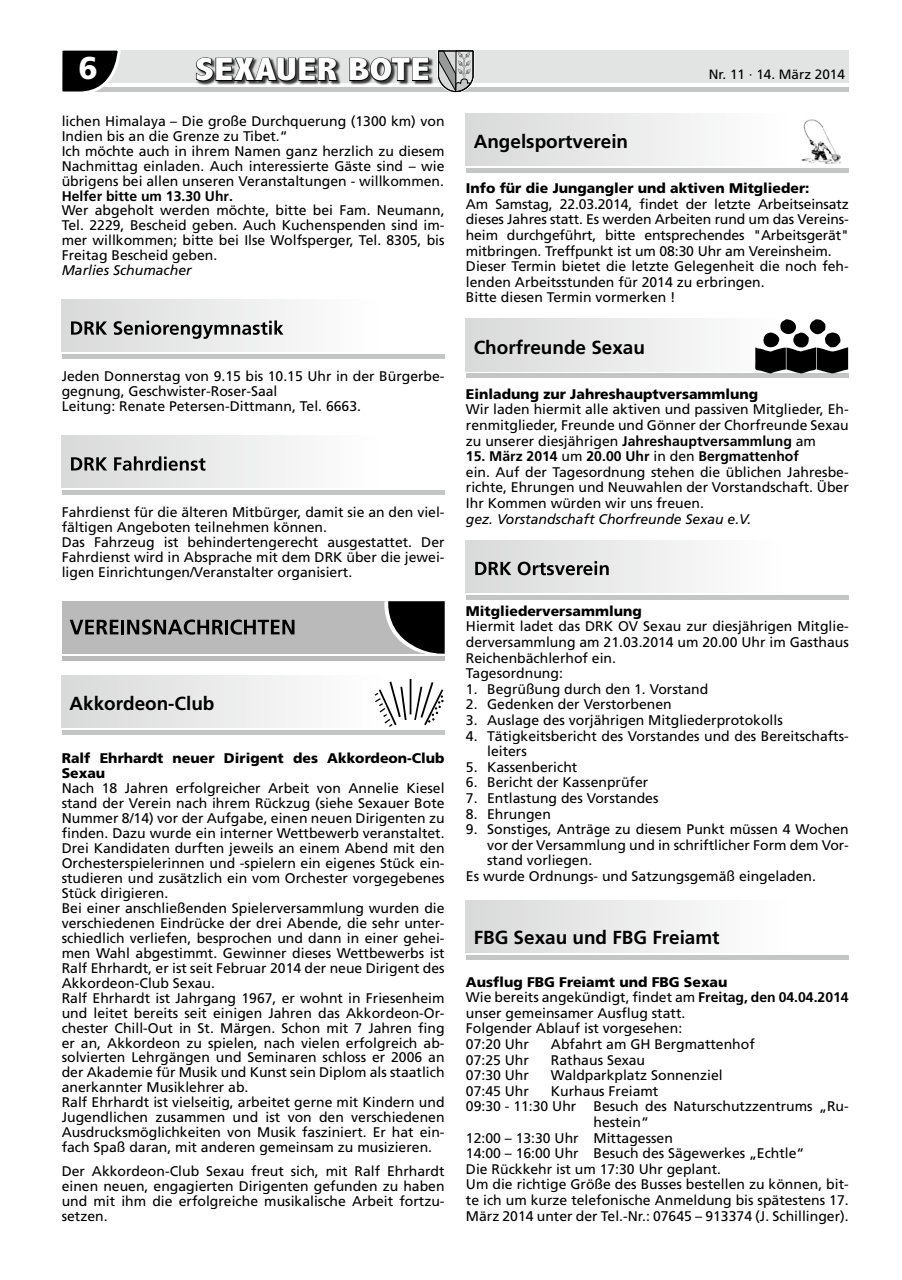
<style>
.page{position:relative;width:902px;height:1280px;background:#fff}
.page>*{position:absolute;margin:0;border:0;box-sizing:border-box;transform-origin:0 0}
.t1{font:800 condensed 32.25px "Abadi";letter-spacing:.01em;color:#fff;scale:1.26 1}
.t2{font:900 31.5px "Frutiger";color:#fff}
.t3{font:700 18.9px "Frutiger";color:#000}
.t4{font:13.95px/15px "Frutiger";color:#000}
.t5{font:900 13.95px/15px "Frutiger";color:#000}
.t6{font:italic 13.95px "Frutiger";color:#000}
.t7{font:700 13.95px "Frutiger";color:#000}
.t8{font:13.5px "Frutiger";color:#000}
.s1{font-weight:700}
.s2{font-weight:900}
</style>
<div class="page">
<hr style="left:62px;top:87px;width:786px;height:4px;background:#c4c5c5">
<div style="left:62px;top:51px;width:786px;height:32px;background:#e2e3e3"></div>
<svg style="left:62px;top:50px;width:60px;height:42px"></svg>
<svg style="left:437px;top:50px;width:37px;height:43px"></svg>
<div style="left:196px;top:57px;width:237px;height:28px;background:#000;opacity:.75"></div>
<svg style="left:195px;top:57px;width:143px;height:25px;background:#535353"></svg>
<svg style="left:348px;top:57px;width:81px;height:25px;background:#565656"></svg>
<div style="left:62px;top:300px;width:382px;height:52px;background:linear-gradient(to right,#dadbdb,#fff)"></div>
<hr style="left:62px;top:355px;width:382px;height:4px;background:#c4c5c5">
<svg style="left:71px;top:321px;width:36px;height:14px"></svg>
<svg style="left:114px;top:320px;width:169px;height:19px;background:#a5a6a6"></svg>
<div style="left:62px;top:435px;width:382px;height:53px;background:linear-gradient(to right,#dadbdb,#fff)"></div>
<hr style="left:62px;top:490px;width:382px;height:4px;background:#c4c5c5">
<svg style="left:71px;top:457px;width:36px;height:13px"></svg>
<svg style="left:114px;top:456px;width:91px;height:15px"></svg>
<div style="left:62px;top:601px;width:382px;height:52px;background:#bababb"></div>
<hr style="left:62px;top:656px;width:382px;height:4px;background:#bababb">
<svg style="left:70px;top:620px;width:48px;height:14px"></svg>
<hr style="left:121px;top:620px;width:3px;height:14px;background:#000">
<svg style="left:127px;top:619px;width:96px;height:16px"></svg>
<hr style="left:225px;top:620px;width:3px;height:14px;background:#000">
<svg style="left:230px;top:619px;width:64px;height:16px"></svg>
<svg style="left:381px;top:601px;width:63px;height:53px"></svg>
<div style="left:62px;top:675px;width:382px;height:52px;background:linear-gradient(to right,#dadada,#fff)"></div>
<hr style="left:62px;top:730px;width:382px;height:4px;background:#c4c5c5">
<svg style="left:374px;top:679px;width:69px;height:48px"></svg>
<div style="left:466px;top:113px;width:382px;height:52px;background:linear-gradient(to right,#dadada,#fff)"></div>
<hr style="left:466px;top:168px;width:382px;height:4px;background:#c4c5c5">
<img style="left:800px;top:118px;width:43px;height:46px">
<svg style="left:466px;top:319px;width:234px;height:52px"></svg>
<hr style="left:466px;top:374px;width:382px;height:4px;background:#c4c5c5">
<svg style="left:754px;top:319px;width:94px;height:55px"></svg>
<div style="left:466px;top:540px;width:382px;height:52px;background:linear-gradient(to right,#dadada,#fff)"></div>
<hr style="left:466px;top:595px;width:382px;height:4px;background:#c4c5c5">
<svg style="left:475px;top:562px;width:36px;height:13px"></svg>
<svg style="left:517px;top:561px;width:91px;height:14px"></svg>
<div style="left:466px;top:900px;width:382px;height:52px;background:linear-gradient(to right,#dadada,#fff)"></div>
<hr style="left:466px;top:955px;width:382px;height:4px;background:#c4c5c5">
<h2 class="t2" style="left:79px;top:49px;width:21px">6</h2>
<h1 class="t1" style="left:195px;top:52px;width:188px">SEXAUER BOTE</h1>
<p class="t8" style="left:708px;top:66px;width:138px">Nr. 11 · 14. März 2014</p>
<p class="t4" style="left:62px;top:113px;width:384px">lichen Himalaya – Die große Durchquerung (1300 km) von Indien bis an die Grenze zu Tibet.“<br>Ich möchte auch in ihrem Namen ganz herzlich zu diesem Nachmittag einladen. Auch interessierte Gäste sind – wie übrigens bei allen unseren Veranstaltungen - willkommen.</p>
<p class="t7" style="left:62px;top:187px;width:173px">Helfer bitte um 13.30 Uhr.</p>
<p class="t4" style="left:62px;top:203px;width:384px;text-align:justify">Wer abgeholt werden möchte, bitte bei Fam. Neumann, Tel. 2229, Bescheid geben. Auch Kuchenspenden sind im&shy;mer willkommen; bitte bei Ilse Wolfsperger, Tel. 8305, bis Freitag Bescheid geben.</p>
<p class="t6" style="left:62px;top:262px;width:131px">Marlies Schumacher</p>
<h3 class="t3" style="left:473px;top:130px;width:156px">Angelsportverein</h3>
<p class="t5" style="left:466px;top:181px;width:345px">Info für die Jungangler und aktiven Mitglieder:</p>
<p class="t4" style="left:466px;top:196px;width:384px;line-height:15.6px">Am Samstag, 22.03.2014, findet der letzte Arbeitseinsatz dieses Jahres statt. Es werden Arbeiten rund um das Vereins&shy;heim durchgeführt, bitte entsprechendes "Arbeitsgerät" mitbringen. Treffpunkt ist um 08:30 Uhr am Vereinsheim.<br>Dieser Termin bietet die letzte Gelegenheit die noch feh&shy;lenden Arbeitsstunden für 2014 zu erbringen.<br>Bitte diesen Termin vormerken !</p>
<h3 class="t3" style="left:473px;top:336px;width:173px">Chorfreunde Sexau</h3>
<p class="t5" style="left:466px;top:386px;width:294px">Einladung zur Jahreshauptversammlung</p>
<p class="t4" style="left:466px;top:402px;width:384px;line-height:15.6px;text-align:justify">Wir laden hiermit alle aktiven und passiven Mitglieder, Eh&shy;renmitglieder, Freunde und Gönner der Chorfreunde Sexau zu unserer diesjährigen <span class="s1">Jahreshauptversammlung</span> am</p>
<p class="t4" style="left:466px;top:448px;width:384px;line-height:15.6px"><span class="s1">15. März 2014</span> um <span class="s1">20.00 Uhr</span> in den <span class="s1">Bergmattenhof<br></span>ein. Auf der Tagesordnung stehen die üblichen Jahresbe&shy;richte, Ehrungen und Neuwahlen der Vorstandschaft. Über Ihr Kommen würden wir uns freuen.</p>
<p class="t6" style="left:466px;top:511px;width:287px">gez. Vorstandschaft Chorfreunde Sexau e.V.</p>
<p class="t4" style="left:62px;top:369px;width:384px">Jeden Donnerstag von 9.15 bis 10.15 Uhr in der Bürgerbe&shy;gegnung, Geschwister-Roser-Saal<br>Leitung: Renate Petersen-Dittmann, Tel. 6663.</p>
<p class="t4" style="left:62px;top:505px;width:384px">Fahrdienst für die älteren Mitbürger, damit sie an den viel&shy;fältigen Angeboten teilnehmen können.<br>Das Fahrzeug ist behindertengerecht ausgestattet. Der Fahrdienst wird in Absprache mit dem DRK über die jewei&shy;ligen Einrichtungen/Veranstalter organisiert.</p>
<h3 class="t3" style="left:69px;top:692px;width:146px">Akkordeon-Club</h3>
<p class="t5" style="left:62px;top:751px;width:384px">Ralf Ehrhardt neuer Dirigent des Akkordeon-Club<br>Sexau</p>
<p class="t4" style="left:62px;top:781px;width:384px">Nach 18 Jahren erfolgreicher Arbeit von Annelie Kiesel stand der Verein nach ihrem Rückzug (siehe Sexauer Bote Nummer 8/14) vor der Aufgabe, einen neuen Dirigenten zu finden. Dazu wurde ein interner Wettbewerb veranstaltet.<br>Drei Kandidaten durften jeweils an einem Abend mit den Orchesterspielerinnen und -spielern ein eigenes Stück ein&shy;studieren und zusätzlich ein vom Orchester vorgegebenes Stück dirigieren.<br>Bei einer anschließenden Spielerversammlung wurden die verschiedenen Eindrücke der drei Abende, die sehr unter&shy;schiedlich verliefen, besprochen und dann in einer gehei&shy;men Wahl abgestimmt. Gewinner dieses Wettbewerbs ist Ralf Ehrhardt, er ist seit Februar 2014 der neue Dirigent des Akkordeon-Club Sexau.<br>Ralf Ehrhardt ist Jahrgang 1967, er wohnt in Friesenheim und leitet bereits seit einigen Jahren das Akkordeon-Or&shy;chester Chill-Out in St. Märgen. Schon mit 7 Jahren fing er an, Akkordeon zu spielen, nach vielen erfolgreich ab&shy;solvierten Lehrgängen und Seminaren schloss er 2006 an der Akademie für Musik und Kunst sein Diplom als staatlich anerkannter Musiklehrer ab.<br>Ralf Ehrhardt ist vielseitig, arbeitet gerne mit Kindern und Jugendlichen zusammen und ist von den verschiedenen Ausdrucksmöglichkeiten von Musik fasziniert. Er hat ein&shy;fach Spaß daran, mit anderen gemeinsam zu musizieren.</p>
<p class="t4" style="left:62px;top:1163px;width:384px;text-align:justify">Der Akkordeon-Club Sexau freut sich, mit Ralf Ehrhardt einen neuen, engagierten Dirigenten gefunden zu haben und mit ihm die erfolgreiche musikalische Arbeit fortzu&shy;setzen.</p>
<p class="t5" style="left:466px;top:603px;width:177px">Mitgliederversammlung</p>
<p class="t4" style="left:466px;top:619px;width:384px;line-height:15.6px">Hiermit ladet das DRK OV Sexau zur diesjährigen Mitglie&shy;derversammlung am 21.03.2014 um 20.00 Uhr im Gasthaus Reichenbächlerhof ein.<br>Tagesordnung:</p>
<p class="t4" style="left:466px;top:681px;width:244px">1. Begrüßung durch den 1. Vorstand</p>
<p class="t4" style="left:466px;top:697px;width:207px">2. Gedenken der Verstorbenen</p>
<p class="t4" style="left:466px;top:712px;width:318px">3. Auslage des vorjährigen Mitgliederprotokolls</p>
<p class="t4" style="left:487px;top:728px;width:363px;line-height:15.6px;text-indent:-21px">4. Tätigkeitsbericht des Vorstandes und des Bereitschafts&shy;leiters</p>
<p class="t4" style="left:466px;top:759px;width:113px">5. Kassenbericht</p>
<p class="t4" style="left:466px;top:775px;width:184px">6. Bericht der Kassenprüfer</p>
<p class="t4" style="left:466px;top:790px;width:194px">7. Entlastung des Vorstandes</p>
<p class="t4" style="left:466px;top:806px;width:87px">8. Ehrungen</p>
<p class="t4" style="left:466px;top:822px;width:384px">9. Sonstiges, Anträge zu diesem Punkt müssen 4 Wochen</p>
<p class="t4" style="left:487px;top:837px;width:363px">vor der Versammlung und in schriftlicher Form dem Vor-</p>
<p class="t4" style="left:487px;top:853px;width:106px">stand vorliegen.</p>
<p class="t4" style="left:466px;top:868px;width:351px">Es wurde Ordnungs- und Satzungsgemäß eingeladen.</p>
<h3 class="t3" style="left:473px;top:926px;width:247px">FBG Sexau und FBG Freiamt</h3>
<p class="t4" style="left:466px;top:974px;width:384px;line-height:15.6px"><span class="s2">Ausflug FBG Freiamt und FBG Sexau<br></span>Wie bereits angekündigt, findet am <span class="s1">Freitag, den 04.04.2014 </span>unser gemeinsamer Ausflug statt.<br>Folgender Ablauf ist vorgesehen:<br>07:20 Uhr</p>
<p class="t4" style="left:551px;top:1036px;width:205px">Abfahrt am GH Bergmattenhof</p>
<p class="t4" style="left:466px;top:1052px;width:65px">07:25 Uhr</p>
<p class="t4" style="left:551px;top:1052px;width:96px">Rathaus Sexau</p>
<p class="t4" style="left:466px;top:1068px;width:65px">07:30 Uhr</p>
<p class="t4" style="left:551px;top:1068px;width:173px">Waldparkplatz Sonnenziel</p>
<p class="t4" style="left:466px;top:1083px;width:65px">07:45 Uhr</p>
<p class="t4" style="left:551px;top:1083px;width:109px">Kurhaus Freiamt</p>
<p class="t4" style="left:466px;top:1099px;width:384px">09:30 - 11:30 Uhr Besuch des Naturschutzzentrums „Ru-</p>
<p class="t4" style="left:593px;top:1114px;width:57px">hestein“</p>
<p class="t4" style="left:466px;top:1130px;width:208px">12:00 – 13:30 Uhr Mittagessen</p>
<p class="t4" style="left:466px;top:1146px;width:340px">14:00 – 16:00 Uhr Besuch des Sägewerkes „Echtle“</p>
<p class="t4" style="left:466px;top:1161px;width:257px">Die Rückkehr ist um 17:30 Uhr geplant.</p>
<p class="t4" style="left:466px;top:1177px;width:384px">Um die richtige Größe des Busses bestellen zu können, bit-</p>
<p class="t4" style="left:466px;top:1192px;width:384px">te ich um kurze telefonische Anmeldung bis spätestens 17.</p>
<p class="t4" style="left:466px;top:1208px;width:384px">März 2014 unter der Tel.-Nr.: 07645 – 913374 (J. Schillinger).</p>
</div>
